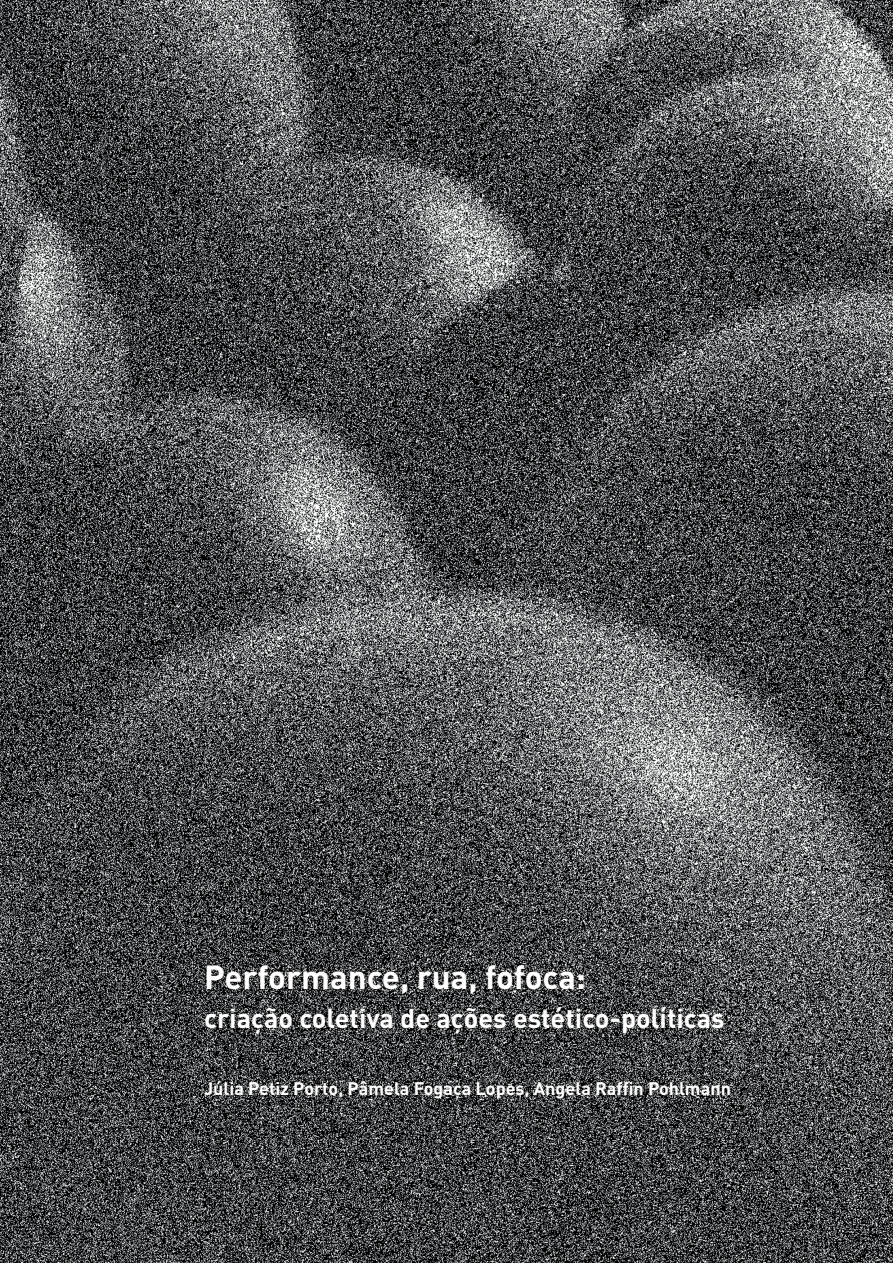
<style>
.page{position:relative;width:893px;height:1263px;background:#fff}
.page>*{position:absolute;margin:0;border:0;box-sizing:border-box;transform-origin:0 0}
.t1{font:700 33px "DIN";color:#fff}
.t2{font:700 27px "DIN";color:#fff}
.t3{font:700 18px "DIN";color:#fff}
</style>
<div class="page">
<img style="left:0;top:0;width:893px;height:1263px">
<h1 class="t1" style="left:204px;top:955px;width:384px">Performance, rua, fofoca:</h1>
<h2 class="t2" style="left:204px;top:1001px;width:522px">criação coletiva de ações estético-políticas</h2>
<p class="t3" style="left:204px;top:1077px;width:528px">Júlia Petiz Porto, Pâmela Fogaça Lopes, Angela Raffin Pohlmann</p>
</div>
